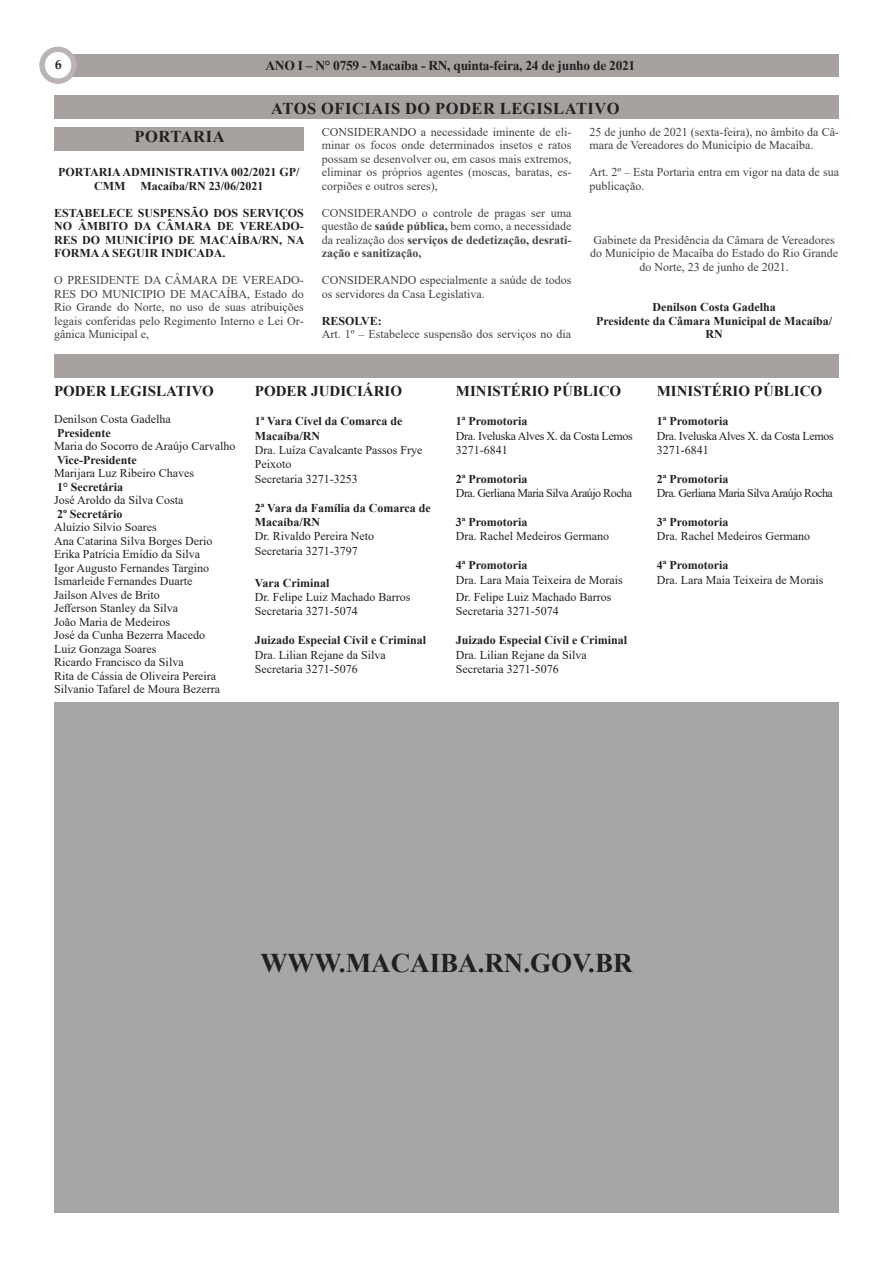
<style>
.page{position:relative;width:893px;height:1263px;background:#fff}
.page>*{position:absolute;margin:0;border:0;box-sizing:border-box;transform-origin:0 0}
.t1{font:700 27px "Times New Roman";color:#231f20}
.t2{font:700 16.5px "Times New Roman";letter-spacing:.035em;color:#231f20}
.t3{font:700 15px "Times New Roman";color:#231f20}
.t4{font:700 13.5px "Times New Roman";letter-spacing:-.02em;color:#231f20}
.t5{font:700 13.2px "Book Antiqua";color:#231f20}
.No_Spacing{font:12px/14.4px "Times New Roman";color:#231f20}
.No_Spacing-2{font:700 12px/13.5px "Times New Roman";color:#231f20}
.Normal__Web{font:12px/13.5px "Times New Roman";color:#404040}
.Normal__Web-2{font:12px/13.5px "Times New Roman";color:#47444a;text-align:justify}
.Normal__Web-3{font:12px/13.5px "Times New Roman";color:#414141;text-align:justify}
.No_Spacing-3{font:12px "Times New Roman";letter-spacing:-.04em;color:#231f20}
.No_Spacing-4{font:12px "Times New Roman";letter-spacing:-.03em;color:#231f20}
.s1{color:#404040}
.s2{color:#47444a}
.s3{font-weight:700}
.s4{font-weight:700;color:#47444a}
</style>
<div class="page">
<div style="left:54px;top:54px;width:785px;height:23px;background:#a7a2a0"></div>
<div style="left:39px;top:47px;width:38px;height:37px;background:#bab4b6;border-radius:50%"></div>
<div style="left:45px;top:52px;width:26px;height:26px;background:#fff;border-radius:50%"></div>
<div style="left:54px;top:96px;width:785px;height:23px;background:#a7a2a0"></div>
<div style="left:54px;top:354px;width:785px;height:24px;background:#a7a2a0"></div>
<div style="left:54px;top:703px;width:785px;height:510px;background:#a6a6a6"></div>
<div style="left:54px;top:128px;width:250px;height:23px;background:#a7a2a0"></div>
<p class="t5" style="left:55px;top:56px;width:8px">6</p>
<p class="t4" style="left:265px;top:56px;width:371px">ANO I – N° 0759 - Macaíba - RN, quinta-feira, 24 de junho de 2021</p>
<p class="t2" style="left:271px;top:97px;width:350px">ATOS OFICIAIS DO PODER LEGISLATIVO</p>
<p class="t2" style="left:134px;top:124px;width:92px">PORTARIA</p>
<p class="No_Spacing-2" style="left:94px;top:165px;width:207px;text-indent:-36px">PORTARIA ADMINISTRATIVA 002/2021 GP/<br>CMM</p>
<p class="No_Spacing-2" style="left:141px;top:179px;width:124px">Macaíba/RN 23/06/2021</p>
<p class="No_Spacing-2" style="left:54px;top:206px;width:252px;text-align:justify">ESTABELECE SUSPENSÃO DOS SERVIÇOS NO ÂMBITO DA CÂMARA DE VEREADO-RES DO MUNICÍPIO DE MACAÍBA/RN, NA FORMA A SEGUIR INDICADA.</p>
<p class="Normal__Web" style="left:54px;top:273px;width:251px;text-align:justify">O PRESIDENTE DA CÂMARA DE VEREADO-RES DO MUNICIPIO DE MACAÍBA, Estado do Rio Grande do Norte, no uso de suas atribuições legais conferidas pelo Regimento Interno e Lei Or&shy;gânica Municipal e,</p>
<p class="Normal__Web-2" style="left:322px;top:125px;width:251px"><span class="s1">CONSIDERANDO a necessidade iminente de</span> eli&shy;minar os focos onde determinados insetos e ratos possam se desenvolver ou, em casos mais extremos, eliminar os próprios agentes (moscas, baratas, es&shy;corpiões e outros seres),</p>
<p class="Normal__Web-3" style="left:322px;top:206px;width:251px"><span class="s2">CONSIDERANDO</span> o controle de pragas ser uma questão de <span class="s3">saúde pública,</span> bem como, a necessidade da realização dos <span class="s3">serviços de</span> <span class="s4">dedetização, desrati&shy;zação e sanitização,</span></p>
<p class="Normal__Web" style="left:322px;top:273px;width:251px">CONSIDERANDO especialmente a saúde de todos os servidores da Casa Legislativa.</p>
<p class="No_Spacing-2" style="left:322px;top:314px;width:62px">RESOLVE:</p>
<p class="Normal__Web" style="left:322px;top:327px;width:251px">Art. 1º – Estabelece suspensão dos serviços no dia</p>
<p class="Normal__Web" style="left:589px;top:125px;width:251px">25 de junho de 2021 (sexta-feira), no âmbito da Câ&shy;mara de Vereadores do Município de Macaíba.</p>
<p class="Normal__Web" style="left:589px;top:165px;width:251px">Art. 2º – Esta Portaria entra em vigor na data de sua publicação.</p>
<p class="Normal__Web" style="left:590px;top:233px;width:249px;text-align:center">Gabinete da Presidência da Câmara de Vereadores do Município de Macaíba do Estado do Rio Grande do Norte, 23 de junho de 2021.</p>
<p class="No_Spacing-2" style="left:652px;top:300px;width:125px">Denilson Costa Gadelha</p>
<p class="No_Spacing-2" style="left:596px;top:314px;width:238px;text-align:center">Presidente da Câmara Municipal de Macaíba/<br>RN</p>
<p class="t3" style="left:54px;top:380px;width:161px">PODER LEGISLATIVO</p>
<p class="No_Spacing" style="left:54px;top:412px;width:118px">Denilson Costa Gadelha</p>
<p class="No_Spacing-2" style="left:57px;top:426px;width:55px">Presidente</p>
<p class="No_Spacing" style="left:54px;top:439px;width:183px">Maria do Socorro de Araújo Carvalho</p>
<p class="No_Spacing-2" style="left:57px;top:453px;width:81px">Vice-Presidente</p>
<p class="No_Spacing" style="left:54px;top:466px;width:142px">Marijara Luz Ribeiro Chaves</p>
<p class="No_Spacing-2" style="left:57px;top:480px;width:68px">1° Secretária</p>
<p class="No_Spacing" style="left:54px;top:493px;width:131px">José Aroldo da Silva Costa</p>
<p class="No_Spacing-2" style="left:57px;top:507px;width:67px">2º Secretário</p>
<p class="No_Spacing" style="left:54px;top:520px;width:104px">Aluízio Silvio Soares</p>
<p class="No_Spacing" style="left:54px;top:533px;width:160px">Ana Catarina Silva Borges Derio</p>
<p class="No_Spacing" style="left:54px;top:547px;width:147px">Erika Patrícia Emídio da Silva</p>
<p class="No_Spacing" style="left:54px;top:560px;width:157px">Igor Augusto Fernandes Targino</p>
<p class="No_Spacing" style="left:54px;top:574px;width:140px">Ismarleide Fernandes Duarte</p>
<p class="No_Spacing" style="left:54px;top:587px;width:107px">Jailson Alves de Brito</p>
<p class="No_Spacing" style="left:54px;top:601px;width:126px">Jefferson Stanley da Silva</p>
<p class="No_Spacing" style="left:54px;top:614px;width:118px">João Maria de Medeiros</p>
<p class="No_Spacing" style="left:54px;top:628px;width:153px">José da Cunha Bezerra Macedo</p>
<p class="No_Spacing" style="left:54px;top:641px;width:104px">Luiz Gonzaga Soares</p>
<p class="No_Spacing" style="left:54px;top:655px;width:131px">Ricardo Francisco da Silva</p>
<p class="No_Spacing" style="left:54px;top:668px;width:164px">Rita de Cássia de Oliveira Pereira</p>
<p class="No_Spacing" style="left:54px;top:682px;width:168px">Silvanio Tafarel de Moura Bezerra</p>
<p class="t3" style="left:255px;top:380px;width:149px">PODER JUDICIÁRIO</p>
<p class="No_Spacing-2" style="left:255px;top:414px;width:149px;line-height:14.4px">1ª Vara Cível da Comarca de<br>Macaíba/RN</p>
<p class="No_Spacing" style="left:255px;top:442px;width:169px">Dra. Luíza Cavalcante Passos Frye<br>Peixoto</p>
<p class="No_Spacing" style="left:255px;top:471px;width:104px">Secretaria 3271-3253</p>
<p class="No_Spacing-2" style="left:255px;top:500px;width:178px;line-height:14.4px">2ª Vara da Família da Comarca de<br>Macaíba/RN</p>
<p class="No_Spacing" style="left:255px;top:529px;width:121px">Dr. Rivaldo Pereira Neto</p>
<p class="No_Spacing" style="left:255px;top:543px;width:104px">Secretaria 3271-3797</p>
<p class="No_Spacing-2" style="left:255px;top:575px;width:76px">Vara Criminal</p>
<p class="No_Spacing" style="left:255px;top:589px;width:157px">Dr. Felipe Luiz Machado Barros</p>
<p class="No_Spacing" style="left:255px;top:604px;width:104px">Secretaria 3271-5074</p>
<p class="No_Spacing-2" style="left:255px;top:633px;width:173px">Juizado Especial Cívil e Criminal</p>
<p class="No_Spacing" style="left:255px;top:647px;width:132px">Dra. Lilian Rejane da Silva</p>
<p class="No_Spacing" style="left:255px;top:661px;width:104px">Secretaria 3271-5076</p>
<p class="t3" style="left:456px;top:380px;width:167px">MINISTÉRIO PÚBLICO</p>
<p class="No_Spacing-2" style="left:456px;top:414px;width:73px">1ª Promotoria</p>
<p class="No_Spacing-4" style="left:456px;top:427px;width:179px">Dra. Iveluska Alves X. da Costa Lemos</p>
<p class="No_Spacing" style="left:456px;top:442px;width:53px">3271-6841</p>
<p class="No_Spacing-2" style="left:456px;top:472px;width:73px">2ª Promotoria</p>
<p class="No_Spacing-3" style="left:456px;top:485px;width:178px">Dra. Gerliana Maria Silva Araújo Rocha</p>
<p class="No_Spacing-2" style="left:456px;top:515px;width:73px">3ª Promotoria</p>
<p class="No_Spacing" style="left:456px;top:529px;width:155px">Dra. Rachel Medeiros Germano</p>
<p class="No_Spacing-2" style="left:456px;top:558px;width:73px">4ª Promotoria</p>
<p class="No_Spacing" style="left:456px;top:572px;width:168px">Dra. Lara Maia Teixeira de Morais</p>
<p class="No_Spacing" style="left:456px;top:589px;width:157px">Dr. Felipe Luiz Machado Barros</p>
<p class="No_Spacing" style="left:456px;top:604px;width:104px">Secretaria 3271-5074</p>
<p class="No_Spacing-2" style="left:456px;top:633px;width:173px">Juizado Especial Cívil e Criminal</p>
<p class="No_Spacing" style="left:456px;top:647px;width:132px">Dra. Lilian Rejane da Silva</p>
<p class="No_Spacing" style="left:456px;top:661px;width:104px">Secretaria 3271-5076</p>
<p class="t3" style="left:657px;top:380px;width:167px">MINISTÉRIO PÚBLICO</p>
<p class="No_Spacing-2" style="left:657px;top:414px;width:73px">1ª Promotoria</p>
<p class="No_Spacing-4" style="left:657px;top:427px;width:179px">Dra. Iveluska Alves X. da Costa Lemos</p>
<p class="No_Spacing" style="left:657px;top:442px;width:53px">3271-6841</p>
<p class="No_Spacing-2" style="left:657px;top:472px;width:73px">2ª Promotoria</p>
<p class="No_Spacing-3" style="left:657px;top:485px;width:178px">Dra. Gerliana Maria Silva Araújo Rocha</p>
<p class="No_Spacing-2" style="left:657px;top:515px;width:73px">3ª Promotoria</p>
<p class="No_Spacing" style="left:657px;top:529px;width:155px">Dra. Rachel Medeiros Germano</p>
<p class="No_Spacing-2" style="left:657px;top:558px;width:73px">4ª Promotoria</p>
<p class="No_Spacing" style="left:657px;top:572px;width:168px">Dra. Lara Maia Teixeira de Morais</p>
<p class="t1" style="left:260px;top:943px;width:374px">WWW.MACAIBA.RN.GOV.BR</p>
</div>
